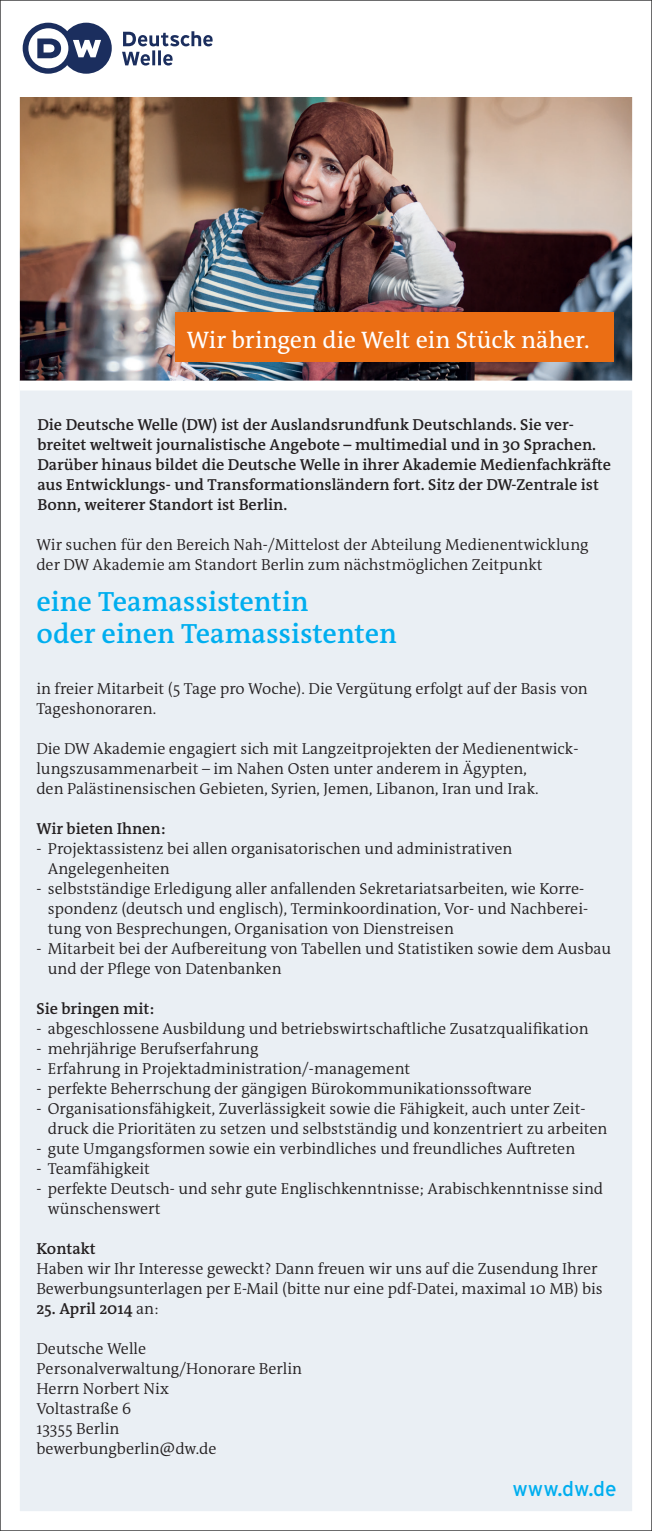
<style>
.page{position:relative;width:652px;height:1531px;background:#eaeff4}
.page>*{position:absolute;margin:0;border:0;box-sizing:border-box;transform-origin:0 0}
.t1{font:600 28px/32px "DW The Antiqua B W6";color:#00aeef}
.t2{font:24px "DW The Antiqua B W5 Plain";color:#fff}
.t3{font:20.8px "Interstate DW";color:#00aeef}
.t4{font:300 16px/20px "DW The Antiqua B W4";color:#231f20}
.t5{font:600 16px/20px "DW The Antiqua B W6";color:#231f20}
.s1{font-family:"DW The Antiqua B W4";font-weight:300}
</style>
<div class="page">
<img style="left:21px;top:96px;width:610px;height:285px">
<div style="left:175px;top:313px;width:439px;height:49px;background:#eb6e14"></div>
<div style="left:0;top:0;width:652px;height:1531px;border:20px solid #fff"></div>
<div style="left:0;top:0;width:652px;height:96px;background:#fff"></div>
<svg style="left:122px;top:31px;width:91px;height:35px"></svg>
<svg style="left:23px;top:23px;width:89px;height:51px"></svg>
<div style="left:20px;top:381px;width:614px;height:9px;background:#fff"></div>
<h2 class="t2" style="left:187px;top:324px;width:404px">Wir bringen die Welt ein Stück näher.</h2>
<p class="t5" style="left:37px;top:415px;width:575px">Die Deutsche Welle (DW) ist der Auslandsrundfunk Deutschlands. Sie ver&shy;breitet weltweit journalistische Angebote – multimedial und in 30 Sprachen.<br>Darüber hinaus bildet die Deutsche Welle in ihrer Akademie Medienfachkräfte aus Entwicklungs- und Transformationsländern fort. Sitz der DW-Zentrale ist Bonn, weiterer Standort ist Berlin.</p>
<p class="t4" style="left:36px;top:535px;width:554px">Wir suchen für den Bereich Nah-/Mittelost der Abteilung Medienentwicklung der DW Akademie am Standort Berlin zum nächstmöglichen Zeitpunkt</p>
<h1 class="t1" style="left:36px;top:585px;width:362px">eine Teamassistentin<br>oder einen Teamassistenten</h1>
<p class="t4" style="left:36px;top:678px;width:553px">in freier Mitarbeit (5 Tage pro Woche). Die Vergütung erfolgt auf der Basis von<br>Tageshonoraren.</p>
<p class="t4" style="left:36px;top:738px;width:543px">Die DW Akademie engagiert sich mit Langzeitprojekten der Medienentwick&shy;lungszusammenarbeit – im Nahen Osten unter anderem in Ägypten,<br>den Palästinensischen Gebieten, Syrien, Jemen, Libanon, Iran und Irak.</p>
<p class="t5" style="left:36px;top:818px;width:131px">Wir bieten Ihnen:</p>
<p class="t4" style="left:48px;top:838px;width:466px;text-indent:-11px">- Projektassistenz bei allen organisatorischen und administrativen<br>Angelegenheiten</p>
<p class="t4" style="left:48px;top:878px;width:542px;text-indent:-11px">- selbstständige Erledigung aller anfallenden Sekretariatsarbeiten, wie Korre&shy;spondenz (deutsch und englisch), Terminkoordination, Vor- und Nachberei&shy;tung von Besprechungen, Organisation von Dienstreisen</p>
<p class="t4" style="left:48px;top:938px;width:565px;text-indent:-11px">- Mitarbeit bei der Aufbereitung von Tabellen und Statistiken sowie dem Ausbau und der Pflege von Datenbanken</p>
<p class="t5" style="left:36px;top:998px;width:119px">Sie bringen mit:</p>
<p class="t4" style="left:36px;top:1018px;width:554px">- abgeschlossene Ausbildung und betriebswirtschaftliche Zusatzqualifikation</p>
<p class="t4" style="left:36px;top:1038px;width:224px">- mehrjährige Berufserfahrung</p>
<p class="t4" style="left:36px;top:1058px;width:375px">- Erfahrung in Projektadministration/-management</p>
<p class="t4" style="left:36px;top:1078px;width:497px">- perfekte Beherrschung der gängigen Bürokommunikationssoftware</p>
<p class="t4" style="left:48px;top:1098px;width:561px;text-indent:-11px">- Organisationsfähigkeit, Zuverlässigkeit sowie die Fähigkeit, auch unter Zeit&shy;druck die Prioritäten zu setzen und selbstständig und konzentriert zu arbeiten</p>
<p class="t4" style="left:36px;top:1138px;width:540px">- gute Umgangsformen sowie ein verbindliches und freundliches Auftreten</p>
<p class="t4" style="left:36px;top:1158px;width:115px">- Teamfähigkeit</p>
<p class="t4" style="left:48px;top:1178px;width:557px;text-indent:-11px">- perfekte Deutsch- und sehr gute Englischkenntnisse; Arabischkenntnisse sind wünschenswert</p>
<p class="t5" style="left:36px;top:1238px;width:61px">Kontakt</p>
<p class="t4" style="left:36px;top:1258px;width:568px">Haben wir Ihr Interesse geweckt? Dann freuen wir uns auf die Zusendung Ihrer<br>Bewerbungsunterlagen per E-Mail (bitte nur eine pdf-Datei, maximal 10 MB) bis</p>
<p class="t5" style="left:36px;top:1298px;width:124px">25. April 2014 <span class="s1">an:</span></p>
<p class="t4" style="left:36px;top:1338px;width:267px">Deutsche Welle<br>Personalverwaltung/Honorare Berlin<br>Herrn Norbert Nix<br>Voltastraße 6<br>13355 Berlin bewerbungberlin@dw.de</p>
<h3 class="t3" style="left:512px;top:1476px;width:106px">www.dw.de</h3>
</div>
